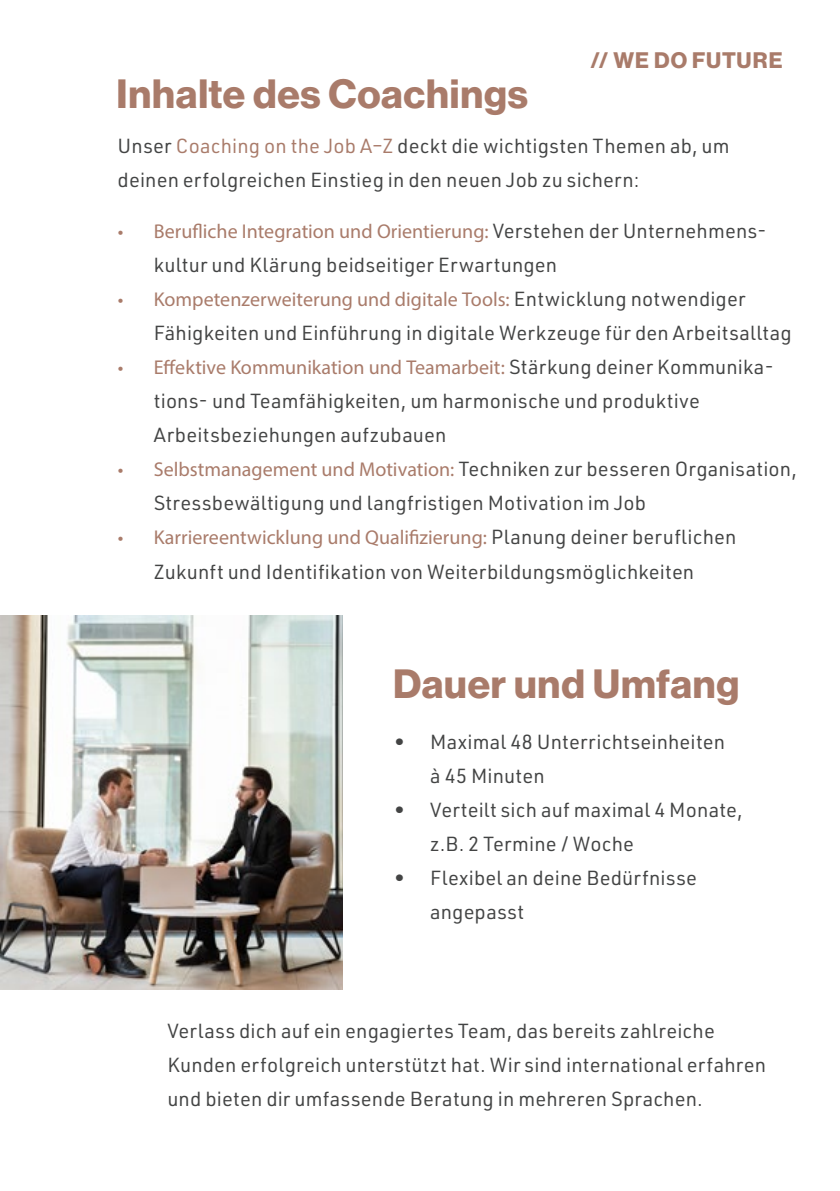
<style>
.page{position:relative;width:840px;height:1191px;background:#fff}
.page>*{position:absolute;margin:0;border:0;box-sizing:border-box;transform-origin:0 0}
.t1{font:40px "N Haas Grotesk DS Pro 75 Bd";letter-spacing:.02em;color:#a97b6a}
.t2{font:22px "N Haas Grotesk DS Pro 75 Bd";letter-spacing:.04em;color:#a97b6a}
.t3{font:20px/34px "URWDIN";letter-spacing:.01em;color:#434444}
.t4{font:20px "Myriad Pro";color:#a97b6a}
.s1{color:#a97b6a}
.s2{font-family:"URWDIN";color:#434444}
.s3{font-family:"Myriad Pro";color:#a97b6a}
</style>
<div class="page">
<img style="left:0;top:615px;width:342px;height:374px">
<h1 class="t1" style="left:116px;top:71px;width:413px">Inhalte des Coachings</h1>
<p class="t2" style="left:590px;top:47px;width:194px">// WE DO FUTURE</p>
<p class="t3" style="left:117px;top:128px;width:613px">Unser <span class="s1">Coaching on the Job A–Z</span> deckt die wichtigsten Themen ab, um deinen erfolgreichen Einstieg in den neuen Job zu sichern:</p>
<p class="t4" style="left:118px;top:219px;width:650px">• Berufliche Integration und Orientierung: <span class="s2">Verstehen der Unternehmens-</span></p>
<p class="t3" style="left:154px;top:247px;width:404px">kultur und Klärung beidseitiger Erwartungen</p>
<p class="t4" style="left:118px;top:287px;width:629px">• Kompetenzerweiterung und digitale Tools: <span class="s2">Entwicklung notwendiger</span></p>
<p class="t3" style="left:154px;top:315px;width:639px">Fähigkeiten und Einführung in digitale Werkzeuge für den Arbeitsalltag</p>
<p class="t4" style="left:118px;top:355px;width:657px">• Effektive Kommunikation und Teamarbeit: <span class="s2">Stärkung deiner Kommunika-</span></p>
<p class="t3" style="left:154px;top:383px;width:547px">tions- und Teamfähigkeiten, um harmonische und produktive<br>Arbeitsbeziehungen aufzubauen</p>
<p class="t3" style="left:154px;top:452px;width:644px;text-indent:-36px"><span class="s3">• Selbstmanagement und Motivation:</span> Techniken zur besseren Organisation,<br>Stressbewältigung und langfristigen Motivation im Job</p>
<p class="t4" style="left:118px;top:525px;width:620px">• Karriereentwicklung und Qualifizierung: <span class="s2">Planung deiner beruflichen</span></p>
<p class="t3" style="left:154px;top:554px;width:541px">Zukunft und Identifikation von Weiterbildungsmöglichkeiten</p>
<h1 class="t1" style="left:393px;top:660px;width:348px">Dauer und Umfang</h1>
<p class="t3" style="left:430px;top:724px;width:296px;text-indent:-36px">• Maximal 48 Unterrichtseinheiten à 45 Minuten</p>
<p class="t3" style="left:430px;top:792px;width:314px;text-indent:-36px">• Verteilt sich auf maximal 4 Monate, z.B. 2 Termine / Woche</p>
<p class="t3" style="left:430px;top:860px;width:268px;text-indent:-36px">• Flexibel an deine Bedürfnisse angepasst</p>
<p class="t3" style="left:167px;top:1013px;width:599px">Verlass dich auf ein engagiertes Team, das bereits zahlreiche<br>Kunden erfolgreich unterstützt hat. Wir sind international erfahren und bieten dir umfassende Beratung in mehreren Sprachen.</p>
</div>
